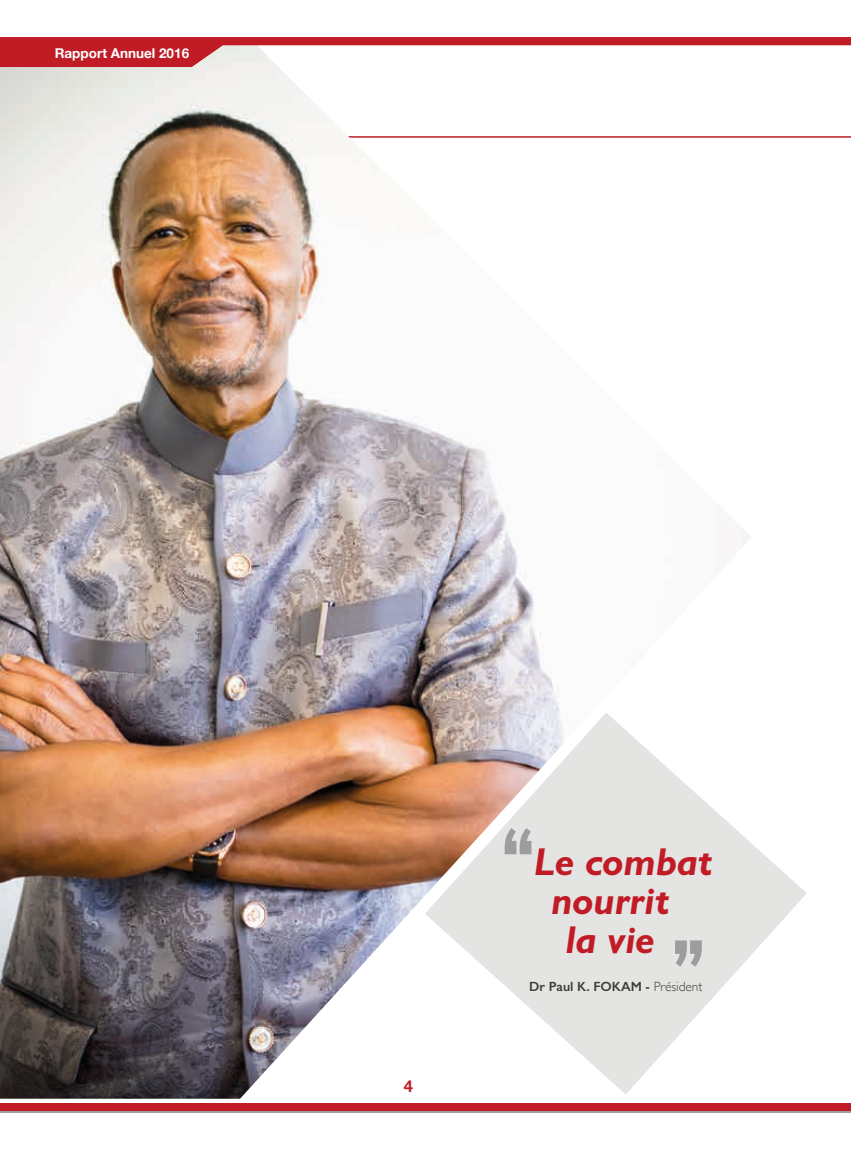
<style>
.page{position:relative;width:851px;height:1149px;background:#fff}
.page>*{position:absolute;margin:0;border:0;box-sizing:border-box;transform-origin:0 0}
.t1{font:italic 700 39px "Gill Sans MT Pro";color:#c11c26}
.t2{font:700 16.5px "Helvetica Neue";color:#c11c26}
.t3{font:700 13.5px "Helvetica Neue";color:#fff}
.t4{font:600 13.35px "Gill Sans";color:#3d3d3c}
.s1{font-weight:300}
</style>
<div class="page">
<hr style="left:0;top:1110px;width:850px;height:2px;background:#9d9d9d">
<div style="left:0;top:1102px;width:850px;height:8px;background:#c11c26"></div>
<svg style="left:751px;top:843px;width:55px;height:112px;fill:#e6e6e5"></svg>
<hr style="left:340px;top:136px;width:510px;height:2px;background:#c11c26">
<img style="left:0;top:67px;width:751px;height:1031px">
<svg style="left:504px;top:827px;width:27px;height:27px"></svg>
<svg style="left:675px;top:940px;width:26px;height:26px"></svg>
<svg style="left:0;top:37px;width:850px;height:30px"></svg>
<p class="t3" style="left:55px;top:43px;width:136px">Rapport Annuel 2016</p>
<p class="t2" style="left:404px;top:1072px;width:11px">4</p>
<h1 class="t1" style="left:533px;top:837px;width:179px">Le combat</h1>
<h1 class="t1" style="left:551px;top:876px;width:119px">nourrit</h1>
<h1 class="t1" style="left:565px;top:915px;width:91px">la vie</h1>
<p class="t4" style="left:529px;top:977px;width:175px">Dr Paul K. FOKAM - <span class="s1">Président</span></p>
</div>
